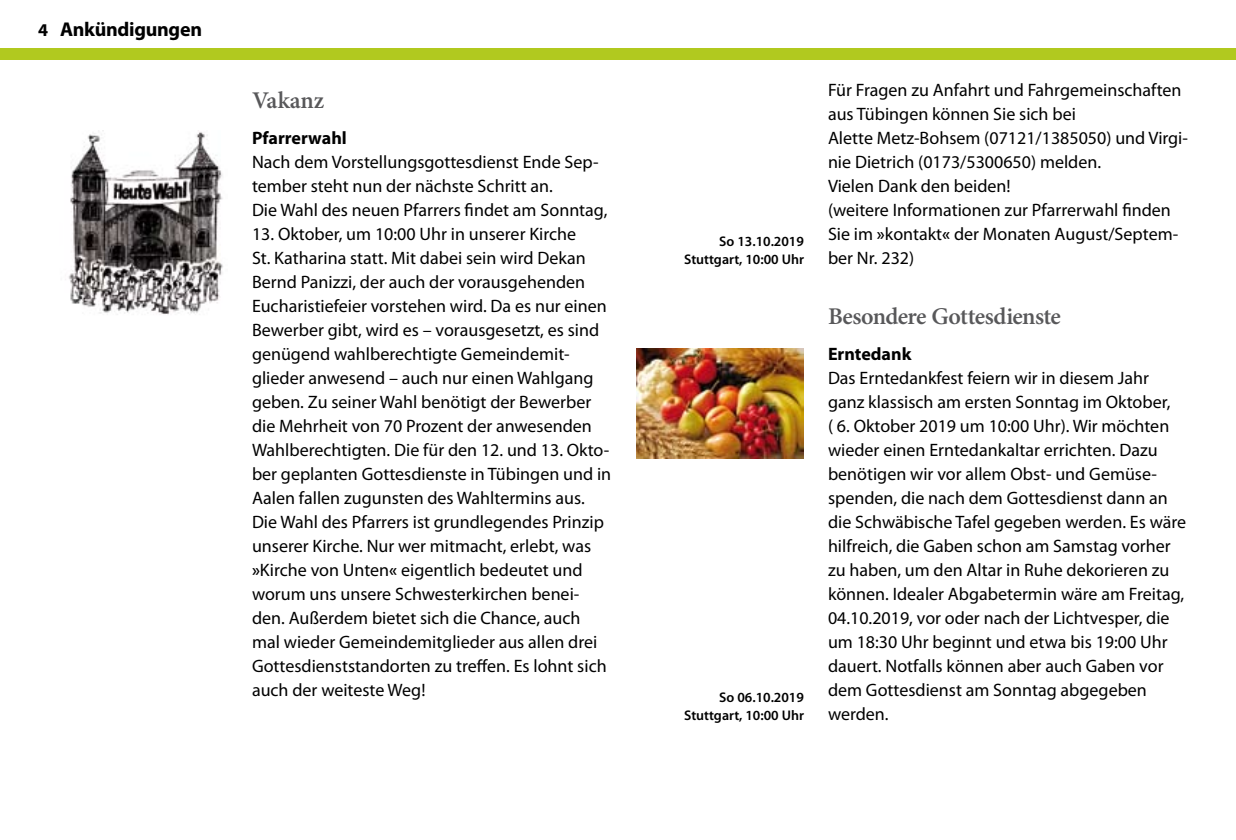
<style>
.page{position:relative;width:1236px;height:840px;background:#fff}
.page>*{position:absolute;margin:0;border:0;box-sizing:border-box;transform-origin:0 0}
.t1{font:600 24px "Minion Pro";letter-spacing:-.02em;color:#58585a}
.t2{font:700 20px "Myriad Pro";letter-spacing:-.015em;color:#000}
.t3{font:18px/24px "Myriad Pro";color:#000}
.t4{font:700 18px "Myriad Pro";color:#000}
.t5{font:600 14px/18px "Myriad Pro";color:#000;text-align:right}
.s1{font-size:18px}
.s2{font-weight:600}
</style>
<div class="page">
<div style="left:0;top:48px;width:1236px;height:12px;background:#b1c91f"></div>
<img style="left:636px;top:348px;width:168px;height:111px">
<img style="left:68px;top:132px;width:155px;height:183px">
<p class="t2" style="left:38px;top:16px;width:166px"><span class="s1">4</span> Ankündigungen</p>
<h1 class="t1" style="left:252px;top:84px;width:74px">Vakanz</h1>
<p class="t4" style="left:252px;top:126px;width:96px">Pfarrerwahl</p>
<p class="t3" style="left:252px;top:150px;width:357px">Nach dem Vorstellungsgottesdienst Ende Sep&shy;tember steht nun der nächste Schritt an.<br>Die Wahl des neuen Pfarrers findet am Sonntag,</p>
<p class="t3" style="left:252px;top:222px;width:361px">13. Oktober, um 10:00 Uhr in unserer Kirche<br>St. Katharina statt. Mit dabei sein wird Dekan Bernd Panizzi, der auch der vorausgehenden Eucharistiefeier vorstehen wird. Da es nur einen Bewerber gibt, wird es – vorausgesetzt, es sind genügend wahlberechtigte Gemeindemit&shy;glieder anwesend – auch nur einen Wahlgang geben. Zu seiner Wahl benötigt der Bewerber die Mehrheit von 70 Prozent der anwesenden Wahlberechtigten. Die für den 12. und 13. Okto&shy;ber geplanten Gottesdienste in Tübingen und in Aalen fallen zugunsten des Wahltermins aus.<br>Die Wahl des Pfarrers ist grundlegendes Prinzip unserer Kirche. Nur wer mitmacht, erlebt, was <span class="s2">»</span>Kirche von Unten<span class="s2">«</span> eigentlich bedeutet und worum uns unsere Schwesterkirchen benei&shy;den. Außerdem bietet sich die Chance, auch mal wieder Gemeindemitglieder aus allen drei Gottesdienststandorten zu treffen. Es lohnt sich auch der weiteste Weg!</p>
<p class="t5" style="left:684px;top:232px;width:121px">So 13.10.2019<br>Stuttgart, 10:00 Uhr</p>
<p class="t5" style="left:684px;top:688px;width:121px">So 06.10.2019<br>Stuttgart, 10:00 Uhr</p>
<p class="t3" style="left:828px;top:78px;width:361px">Für Fragen zu Anfahrt und Fahrgemeinschaften aus Tübingen können Sie sich bei<br>Alette Metz-Bohsem (07121/1385050) und Virgi&shy;nie Dietrich (0173/5300650) melden.<br>Vielen Dank den beiden!<br>(weitere Informationen zur Pfarrerwahl finden Sie im <span class="s2">»</span>kontakt<span class="s2">«</span> der Monaten August/Septem&shy;ber Nr. 232)</p>
<h1 class="t1" style="left:828px;top:300px;width:235px">Besondere Gottesdienste</h1>
<p class="t4" style="left:828px;top:342px;width:85px">Erntedank</p>
<p class="t3" style="left:828px;top:366px;width:360px">Das Erntedankfest feiern wir in diesem Jahr ganz klassisch am ersten Sonntag im Oktober,<br>( 6. Oktober 2019 um 10:00 Uhr). Wir möchten wieder einen Erntedankaltar errichten. Dazu benötigen wir vor allem Obst- und Gemüse&shy;spenden, die nach dem Gottesdienst dann an die Schwäbische Tafel gegeben werden. Es wäre hilfreich, die Gaben schon am Samstag vorher zu haben, um den Altar in Ruhe dekorieren zu können. Idealer Abgabetermin wäre am Freitag, 04.10.2019, vor oder nach der Lichtvesper, die um 18:30 Uhr beginnt und etwa bis 19:00 Uhr dauert. Notfalls können aber auch Gaben vor dem Gottesdienst am Sonntag abgegeben werden.</p>
</div>
